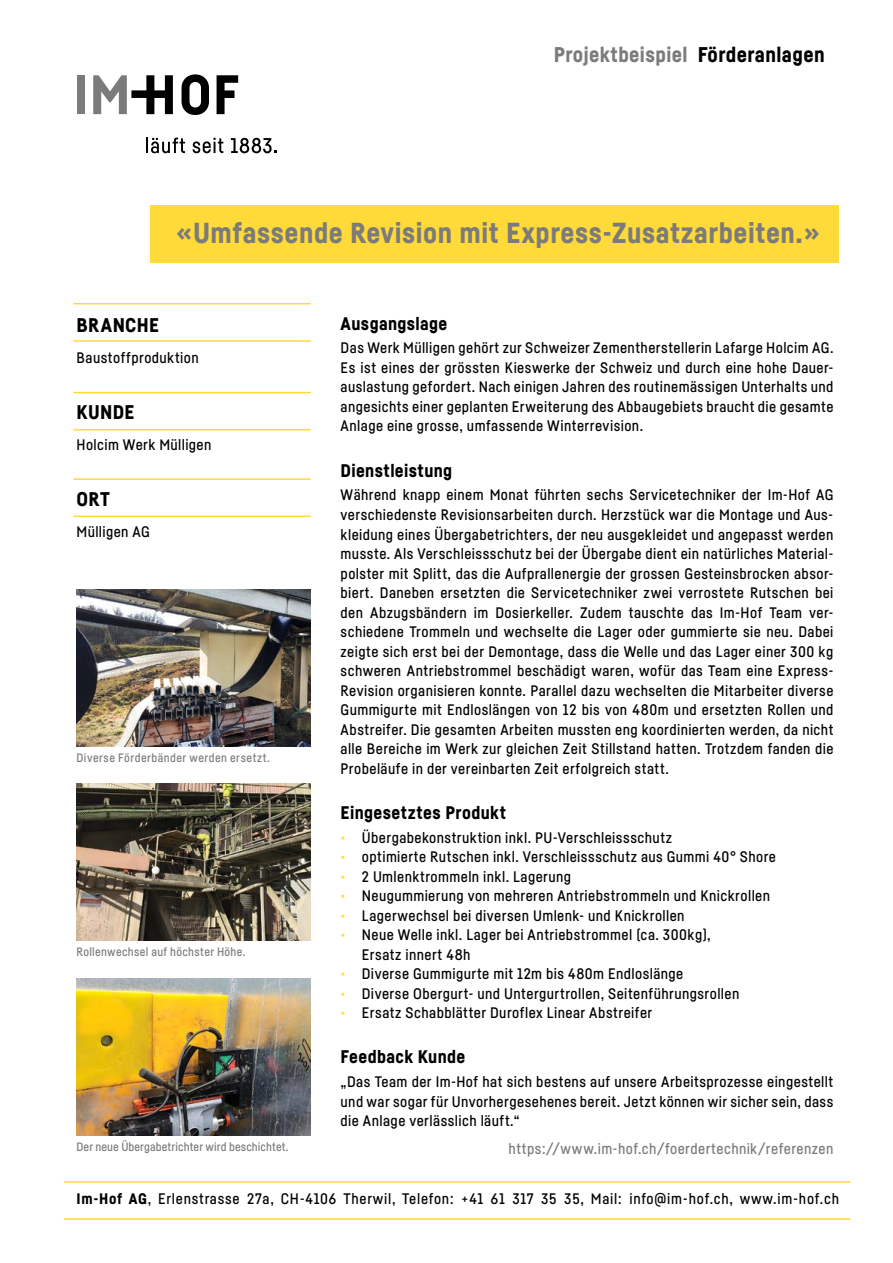
<style>
.page{position:relative;width:893px;height:1263px;background:#fff}
.page>*{position:absolute;margin:0;border:0;box-sizing:border-box;transform-origin:0 0}
.t1{font:900 28.5px "Fabrikat";letter-spacing:.02em;color:#7c7b7b}
.t2{font:900 21px "Fabrikat";letter-spacing:.02em;color:#7c7b7b}
.t3{font:900 19.5px "Fabrikat";letter-spacing:.02em;color:#000}
.t4{font:900 18px "Fabrikat";letter-spacing:.02em;color:#000}
.t5{font:500 15px/19.5px "Fabrikat";letter-spacing:.025em;color:#000;text-align:justify}
.t6{font:500 15px "Fabrikat";letter-spacing:.05em;color:#000}
.t7{font:500 15px "Fabrikat";letter-spacing:.03em;color:#7c7b7b}
.t8{font:500 12px "Fabrikat";letter-spacing:.025em;color:#7c7b7b}
.t9{font:500 12px "Fabrikat";letter-spacing:.005em;color:#7c7b7b}
.s1{color:#000}
.s2{color:#ffda38}
.s3{font-weight:900}
</style>
<div class="page">
<svg style="left:146px;top:138px;width:39px;height:15px"></svg>
<svg style="left:193px;top:138px;width:30px;height:15px"></svg>
<svg style="left:231px;top:138px;width:46px;height:15px"></svg>
<div style="left:77px;top:75px;width:8px;height:39px;background:#7c7b7b"></div>
<svg style="left:182px;top:74px;width:27px;height:41px"></svg>
<svg style="left:217px;top:75px;width:21px;height:39px"></svg>
<svg style="left:93px;top:75px;width:80px;height:39px"></svg>
<hr style="left:73px;top:303px;width:238px;height:1px;background:#ffda38">
<hr style="left:73px;top:340px;width:238px;height:2px;background:#ffda38">
<hr style="left:73px;top:392px;width:238px;height:1px;background:#ffda38">
<hr style="left:73px;top:429px;width:238px;height:2px;background:#ffda38">
<hr style="left:73px;top:478px;width:238px;height:2px;background:#ffda38">
<hr style="left:73px;top:516px;width:238px;height:1px;background:#ffda38">
<hr style="left:64px;top:1181px;width:786px;height:1px;background:#ffda38">
<hr style="left:64px;top:1218px;width:786px;height:2px;background:#ffda38">
<img style="left:77px;top:783px;width:234px;height:157px">
<img style="left:77px;top:978px;width:234px;height:157px">
<img style="left:77px;top:589px;width:234px;height:157px">
<div style="left:150px;top:205px;width:689px;height:58px;background:#ffda38"></div>
<h2 class="t2" style="left:554px;top:41px;width:272px">Projektbeispiel <span class="s1">Förderanlagen</span></h2>
<h1 class="t1" style="left:177px;top:216px;width:644px">«Umfassende Revision mit Express-Zusatzarbeiten.»</h1>
<h3 class="t3" style="left:77px;top:313px;width:84px">BRANCHE</h3>
<p class="t5" style="left:77px;top:348px;width:124px">Baustoffproduktion</p>
<h3 class="t3" style="left:77px;top:400px;width:59px">KUNDE</h3>
<p class="t5" style="left:77px;top:434px;width:136px">Holcim Werk Mülligen</p>
<h3 class="t3" style="left:77px;top:487px;width:35px">ORT</h3>
<p class="t5" style="left:77px;top:521px;width:75px">Mülligen AG</p>
<p class="t8" style="left:77px;top:751px;width:195px">Diverse Förderbänder werden ersetzt.</p>
<p class="t8" style="left:77px;top:944px;width:171px">Rollenwechsel auf höchster Höhe.</p>
<p class="t9" style="left:77px;top:1139px;width:214px">Der neue Übergabetrichter wird beschichtet.</p>
<p class="t4" style="left:341px;top:312px;width:108px">Ausgangslage</p>
<p class="t5" style="left:341px;top:338px;width:494px">Das Werk Mülligen gehört zur Schweizer Zementherstellerin Lafarge Holcim AG.<br>Es ist eines der grössten Kieswerke der Schweiz und durch eine hohe Dauer&shy;auslastung gefordert. Nach einigen Jahren des routinemässigen Unterhalts und angesichts einer geplanten Erweiterung des Abbaugebiets braucht die gesamte Anlage eine grosse, umfassende Winterrevision.</p>
<p class="t4" style="left:341px;top:459px;width:113px">Dienstleistung</p>
<p class="t5" style="left:341px;top:485px;width:494px">Während knapp einem Monat führten sechs Servicetechniker der Im-Hof AG verschiedenste Revisionsarbeiten durch. Herzstück war die Montage und Aus&shy;kleidung eines Übergabetrichters, der neu ausgekleidet und angepasst werden musste. Als Verschleissschutz bei der Übergabe dient ein natürliches Material&shy;polster mit Splitt, das die Aufprallenergie der grossen Gesteinsbrocken absor&shy;biert. Daneben ersetzten die Servicetechniker zwei verrostete Rutschen bei den Abzugsbändern im Dosierkeller. Zudem tauschte das Im-Hof Team ver&shy;schiedene Trommeln und wechselte die Lager oder gummierte sie neu. Dabei zeigte sich erst bei der Demontage, dass die Welle und das Lager einer 300 kg schweren Antriebstrommel beschädigt waren, wofür das Team eine Express-Revision organisieren konnte. Parallel dazu wechselten die Mitarbeiter diverse Gummigurte mit Endloslängen von 12 bis von 480m und ersetzten Rollen und Abstreifer. Die gesamten Arbeiten mussten eng koordinierten werden, da nicht alle Bereiche im Werk zur gleichen Zeit Stillstand hatten. Trotzdem fanden die Probeläufe in der vereinbarten Zeit erfolgreich statt.</p>
<p class="t4" style="left:341px;top:801px;width:167px">Eingesetztes Produkt</p>
<p class="t5" style="left:341px;top:827px;width:333px"><span class="s2">•</span> Übergabekonstruktion inkl. PU-Verschleissschutz</p>
<p class="t5" style="left:341px;top:846px;width:437px"><span class="s2">•</span> optimierte Rutschen inkl. Verschleissschutz aus Gummi 40° Shore</p>
<p class="t5" style="left:341px;top:866px;width:232px"><span class="s2">•</span> 2 Umlenktrommeln inkl. Lagerung</p>
<p class="t5" style="left:341px;top:885px;width:431px"><span class="s2">•</span> Neugummierung von mehreren Antriebstrommeln und Knickrollen</p>
<p class="t5" style="left:341px;top:905px;width:345px"><span class="s2">•</span> Lagerwechsel bei diversen Umlenk- und Knickrollen</p>
<p class="t5" style="left:362px;top:924px;width:350px;text-indent:-21px"><span class="s2">•</span> Neue Welle inkl. Lager bei Antriebstrommel (ca. 300kg),<br>Ersatz innert 48h</p>
<p class="t5" style="left:341px;top:963px;width:344px"><span class="s2">•</span> Diverse Gummigurte mit 12m bis 480m Endloslänge</p>
<p class="t5" style="left:341px;top:983px;width:400px"><span class="s2">•</span> Diverse Obergurt- und Untergurtrollen, Seitenführungsrollen</p>
<p class="t5" style="left:341px;top:1002px;width:313px"><span class="s2">•</span> Ersatz Schabblätter Duroflex Linear Abstreifer</p>
<p class="t4" style="left:341px;top:1046px;width:126px">Feedback Kunde</p>
<p class="t5" style="left:341px;top:1072px;width:494px">„Das Team der Im-Hof hat sich bestens auf unsere Arbeitsprozesse eingestellt und war sogar für Unvorhergesehenes bereit. Jetzt können wir sicher sein, dass die Anlage verlässlich läuft.“</p>
<p class="t7" style="left:508px;top:1140px;width:326px">https://www.im-hof.ch/foerdertechnik/referenzen</p>
<p class="t6" style="left:77px;top:1190px;width:764px"><span class="s3">Im-Hof AG</span>, Erlenstrasse 27a, CH-4106 Therwil, Telefon: +41 61 317 35 35, Mail: info@im-hof.ch, www.im-hof.ch</p>
</div>
